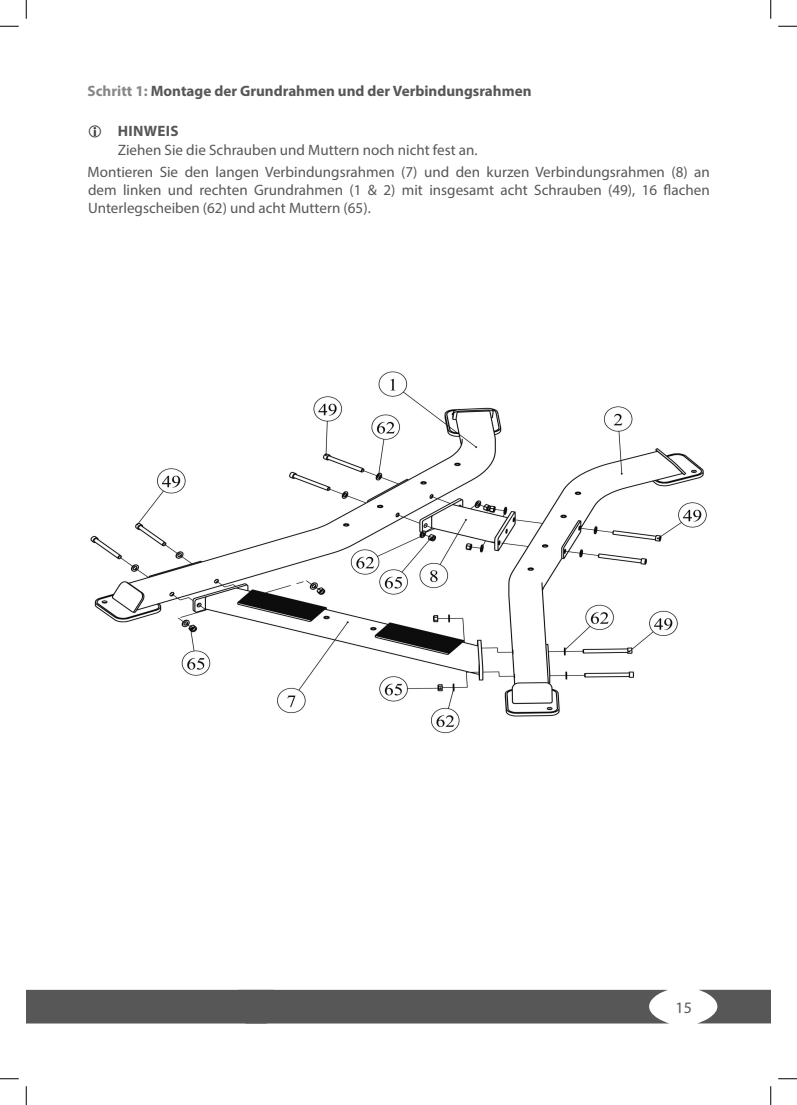
<style>
.page{position:relative;width:797px;height:1105px;background:#fff}
.page>*{position:absolute;margin:0;border:0;box-sizing:border-box;transform-origin:0 0}
.t1{font:16px "Myriad Pro";color:#575757}
.Text_Hinweise{font:15.12px/17.8px "Myriad Pro";color:#575757;text-align:justify}
.t2{font:700 15.12px "Myriad Pro";color:#575757}
.t3{font:700 15.12px "Myriad Pro";letter-spacing:.02em;color:#575757}
.s1{color:#878787}
</style>
<div class="page">
<img style="left:90px;top:371px;width:617px;height:363px">
<div style="left:26px;top:990px;width:642px;height:33px;background:#575757"></div>
<svg style="left:699px;top:990px;width:71px;height:33px"></svg>
<svg style="left:0;top:25px;width:19px;height:2px"></svg>
<svg style="left:778px;top:25px;width:19px;height:2px"></svg>
<svg style="left:0;top:1078px;width:19px;height:1px"></svg>
<svg style="left:778px;top:1078px;width:19px;height:1px"></svg>
<svg style="left:25px;top:0;width:2px;height:19px"></svg>
<svg style="left:25px;top:1086px;width:2px;height:19px"></svg>
<svg style="left:770px;top:0;width:1px;height:19px"></svg>
<svg style="left:770px;top:1086px;width:1px;height:19px"></svg>
<p class="t2" style="left:88px;top:81px;width:445px"><span class="s1">Schritt 1:</span> Montage der Grundrahmen und der Verbindungsrahmen</p>
<p class="t3" style="left:118px;top:121px;width:62px">HINWEIS</p>
<p class="Text_Hinweise" style="left:118px;top:140px;width:361px">Ziehen Sie die Schrauben und Muttern noch nicht fest an.</p>
<p class="Text_Hinweise" style="left:88px;top:163px;width:623px">Montieren Sie den langen Verbindungsrahmen (7) und den kurzen Verbindungsrahmen (8) an dem linken und rechten Grundrahmen (1 &amp; 2) mit insgesamt acht Schrauben (49), 16 flachen Unterlegscheiben (62) und acht Muttern (65).</p>
<p class="t1" style="left:675px;top:998px;width:18px">15</p>
</div>
